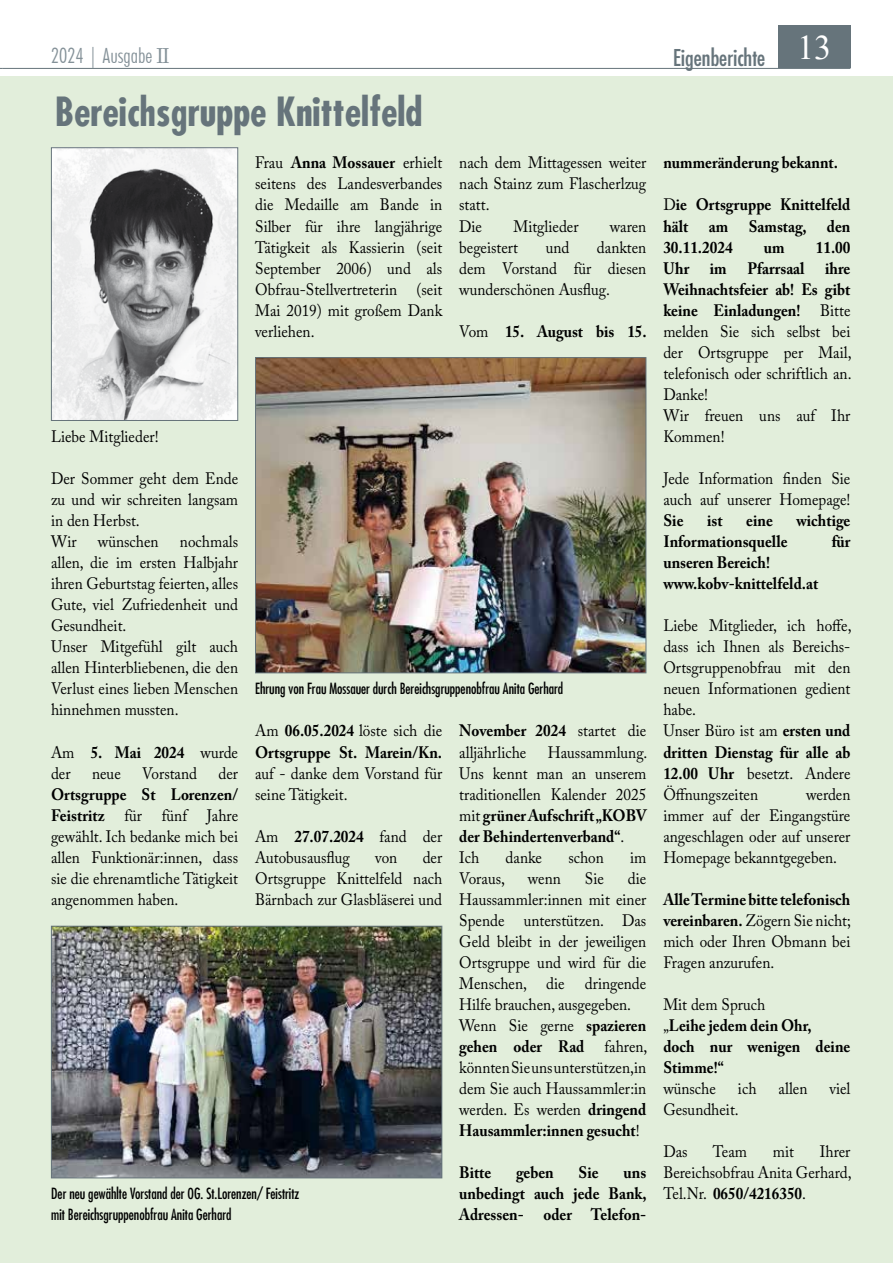
<style>
.page{position:relative;width:893px;height:1263px;background:#fff}
.page>*{position:absolute;margin:0;border:0;box-sizing:border-box;transform-origin:0 0}
.t1{font:700 condensed 39px "Futura";color:#66747b}
.t2{font:condensed 22.5px "Futura";color:#66747b}
.t3{font:300 condensed 21px "Futura BT";color:#849198}
.t4{font:16.5px/21px "Adobe Caslon Pro";color:#000;scale:.92 1}
.t5{font:700 16.5px/21px "Adobe Caslon Pro";color:#000;scale:.92 1}
.t6{font:condensed 15px "Futura";color:#000;scale:.94 1}
.s1{font-family:"Adobe Caslon Pro";font-weight:400;font-stretch:normal}
.s2{font-weight:700}
.s3{font-weight:400}
</style>
<div class="page">
<hr style="left:2px;top:68px;width:848px;height:1px;background:#66747b">
<div style="left:778px;top:26px;width:72px;height:42px;background:#66747b"></div>
<div style="left:0;top:77px;width:893px;height:1186px;background:#e2eedb"></div>
<img style="left:53px;top:149px;width:183px;height:270px">
<div style="left:51px;top:147px;width:187px;height:274px;border:1px solid #66747b"></div>
<img style="left:53px;top:928px;width:387px;height:248px">
<div style="left:51px;top:926px;width:391px;height:252px;border:1px solid #66747b"></div>
<img style="left:257px;top:359px;width:387px;height:312px">
<div style="left:255px;top:357px;width:391px;height:316px;border:1px solid #66747b"></div>
<p class="t3" style="left:51px;top:43px;width:120px">2024 | Ausgabe <span class="s1">II</span></p>
<h2 class="t2" style="left:673px;top:43px;width:160px">Eigenberichte <sup>13</sup></h2>
<h1 class="t1" style="left:55px;top:87px;width:369px">Bereichsgruppe Knittelfeld</h1>
<p class="t4" style="left:255px;top:152px;width:205px;text-align:justify">Frau <span class="s2">Anna Mossauer</span> erhielt seitens des Landesverbandes die Medaille am Bande in Silber für ihre langjährige Tätigkeit als Kassierin (seit September 2006) und als Obfrau-Stellvertreterin (seit Mai 2019) mit großem Dank verliehen.</p>
<p class="t5" style="left:663px;top:152px;width:191px">nummeränderung bekannt.</p>
<p class="t5" style="left:663px;top:194px;width:205px;text-align:justify"><span class="s3">D</span>ie Ortsgruppe Knittelfeld hält am Samstag, den 30.11.2024</p>
<p class="t4" style="left:459px;top:152px;width:205px">nach dem Mittagessen weiter nach Stainz zum Flascherlzug statt.<br>Die</p>
<p class="t4" style="left:513px;top:215px;width:72px">Mitglieder</p>
<p class="t4" style="left:610px;top:215px;width:41px">waren</p>
<p class="t4" style="left:459px;top:236px;width:65px">begeistert</p>
<p class="t4" style="left:546px;top:236px;width:27px">und</p>
<p class="t4" style="left:459px;top:236px;width:205px;text-align:justify;text-indent:138px">dankten dem Vorstand für diesen wunderschönen Ausflug.</p>
<p class="t5" style="left:459px;top:320px;width:205px"><span class="s3">Vom</span> 15. August bis 15.</p>
<p class="t5" style="left:764px;top:236px;width:24px">um</p>
<p class="t5" style="left:816px;top:236px;width:39px">11.00</p>
<p class="t4" style="left:663px;top:257px;width:206px;text-indent:162px"><span class="s2">ihre<br>Weihnachtsfeier ab! Es gibt keine Einladungen!</span> Bitte melden Sie sich selbst bei der Ortsgruppe per Mail, telefonisch oder schriftlich an.<br>Danke!<br>Wir freuen uns auf Ihr<br>Kommen!</p>
<p class="t4" style="left:663px;top:468px;width:205px">Jede Information finden Sie auch auf unserer Homepage!</p>
<p class="t5" style="left:663px;top:510px;width:23px">Sie</p>
<p class="t5" style="left:707px;top:510px;width:18px">ist</p>
<p class="t5" style="left:746px;top:510px;width:30px">eine</p>
<p class="t5" style="left:796px;top:510px;width:60px">wichtige</p>
<p class="t5" style="left:663px;top:531px;width:137px">Informationsquelle</p>
<p class="t5" style="left:832px;top:531px;width:22px">für</p>
<p class="t5" style="left:663px;top:552px;width:170px">unseren Bereich! www.kobv-knittelfeld.at</p>
<p class="t4" style="left:663px;top:615px;width:206px">Liebe Mitglieder, ich hoffe, dass ich Ihnen als Bereichs-<br>Ortsgruppenobfrau mit den neuen Informationen gedient habe.<br>Unser Büro ist am <span class="s2">ersten und dritten Dienstag für alle ab<br>12.00 Uhr</span> besetzt. Andere<br>Öffnungszeiten</p>
<p class="t5" style="left:663px;top:257px;width:30px">Uhr</p>
<p class="t5" style="left:710px;top:257px;width:20px">im</p>
<p class="t5" style="left:747px;top:257px;width:64px">Pfarrsaal</p>
<p class="t4" style="left:51px;top:426px;width:118px">Liebe Mitglieder!</p>
<p class="t4" style="left:51px;top:468px;width:205px">Der Sommer geht dem Ende zu und wir schreiten langsam in den Herbst.<br>Wir</p>
<p class="t4" style="left:51px;top:531px;width:205px;text-indent:129px">nochmals allen, die im ersten Halbjahr ihren Geburtstag feierten, alles<br>Gute, viel Zufriedenheit und<br>Gesundheit.<br>Unser Mitgefühl gilt auch allen Hinterbliebenen, die den<br>Verlust eines lieben Menschen hinnehmen mussten.</p>
<p class="t4" style="left:51px;top:741px;width:205px">Am <span class="s2">5. Mai 2024</span> wurde der</p>
<p class="t4" style="left:98px;top:531px;width:67px">wünschen</p>
<p class="t6" style="left:255px;top:679px;width:329px">Ehrung von Frau Mossauer durch Bereichsgruppenobfrau Anita Gerhard</p>
<p class="t5" style="left:255px;top:720px;width:205px"><span class="s3">Am</span> 06.05.2024 <span class="s3">löste sich die<br></span>Ortsgruppe St. Marein/Kn.</p>
<p class="t4" style="left:255px;top:762px;width:205px">auf - danke dem Vorstand für seine Tätigkeit.</p>
<p class="t4" style="left:255px;top:825px;width:205px">Am <span class="s2">27.07.2024</span> fand der<br>Autobusausflug</p>
<p class="t4" style="left:459px;top:720px;width:205px"><span class="s2">November 2024</span> startet die alljährliche</p>
<p class="t4" style="left:459px;top:741px;width:206px;text-indent:89px">Haussammlung.<br>Uns kennt man an unserem traditionellen Kalender 2025 mit <span class="s2">grüner Aufschrift „KOBV der Behindertenverband“</span>.<br>Ich</p>
<p class="t4" style="left:92px;top:762px;width:33px">neue</p>
<p class="t4" style="left:142px;top:762px;width:61px">Vorstand</p>
<p class="t4" style="left:219px;top:762px;width:23px">der</p>
<p class="t4" style="left:51px;top:783px;width:205px;text-align:justify"><span class="s2">Ortsgruppe St Lorenzen/ Feistritz</span> für fünf Jahre gewählt. Ich bedanke mich bei allen Funktionär:innen, dass sie die ehrenamtliche Tätigkeit angenommen haben.</p>
<p class="t4" style="left:663px;top:783px;width:205px;text-align:justify;text-indent:143px">werden immer auf der Eingangstüre angeschlagen oder auf unserer Homepage bekanntgegeben.</p>
<p class="t4" style="left:663px;top:888px;width:205px;text-align:justify"><span class="s2">Alle Termine bitte telefonisch vereinbaren.</span> Zögern Sie nicht; mich oder Ihren Obmann bei Fragen anzurufen.</p>
<p class="t5" style="left:663px;top:994px;width:205px"><span class="s3">Mit dem Spruch<br>„</span>Leihe jedem dein Ohr,<br>doch nur wenigen deine<br>Stimme!“</p>
<p class="t4" style="left:663px;top:1078px;width:59px">wünsche</p>
<p class="t4" style="left:738px;top:1078px;width:22px">ich</p>
<p class="t4" style="left:779px;top:1078px;width:33px">allen</p>
<p class="t4" style="left:829px;top:1078px;width:24px">viel</p>
<p class="t4" style="left:663px;top:1099px;width:83px">Gesundheit.</p>
<p class="t4" style="left:663px;top:1141px;width:28px">Das</p>
<p class="t4" style="left:713px;top:1141px;width:39px">Team</p>
<p class="t4" style="left:773px;top:1141px;width:24px">mit</p>
<p class="t4" style="left:255px;top:846px;width:205px;text-align:justify;text-indent:168px">der Ortsgruppe Knittelfeld nach Bärnbach zur Glasbläserei und</p>
<p class="t4" style="left:506px;top:846px;width:41px">danke</p>
<p class="t4" style="left:568px;top:846px;width:40px">schon</p>
<p class="t4" style="left:630px;top:846px;width:19px">im</p>
<p class="t4" style="left:375px;top:846px;width:25px">von</p>
<p class="t4" style="left:459px;top:867px;width:206px;text-indent:169px">die<br>Haussammler:innen mit einer<br>Spende unterstützen. Das<br>Geld bleibt in der jeweiligen<br>Ortsgruppe und wird für die<br>Menschen, die dringende<br>Hilfe brauchen, ausgegeben.<br>Wenn Sie gerne <span class="s2">spazieren gehen oder Rad</span> fahren, könnten Sie uns unterstützen, in dem Sie auch Haussammler:in werden. Es werden <span class="s2">dringend<br>Hausammler:innen gesucht</span>!</p>
<p class="t5" style="left:459px;top:1162px;width:36px">Bitte</p>
<p class="t5" style="left:516px;top:1162px;width:43px">geben</p>
<p class="t5" style="left:579px;top:1162px;width:23px">Sie</p>
<p class="t4" style="left:459px;top:867px;width:51px">Voraus,</p>
<p class="t4" style="left:528px;top:867px;width:37px">wenn</p>
<p class="t4" style="left:585px;top:867px;width:22px">Sie</p>
<p class="t4" style="left:663px;top:1141px;width:206px;text-align:right">Ihrer<br>Bereichsobfrau Anita Gerhard,</p>
<p class="t5" style="left:459px;top:1162px;width:205px;text-align:justify;text-indent:164px">uns unbedingt auch jede Bank, Adressen- oder Telefon-</p>
<p class="t6" style="left:51px;top:1184px;width:266px">Der neu gewählte Vorstand der OG. St.Lorenzen/ Feistritz</p>
<p class="t5" style="left:663px;top:1183px;width:157px"><span class="s3">Tel.Nr.</span> 0650/4216350<span class="s3">.</span></p>
<p class="t6" style="left:51px;top:1205px;width:193px">mit Bereichsgruppenobfrau Anita Gerhard</p>
</div>
